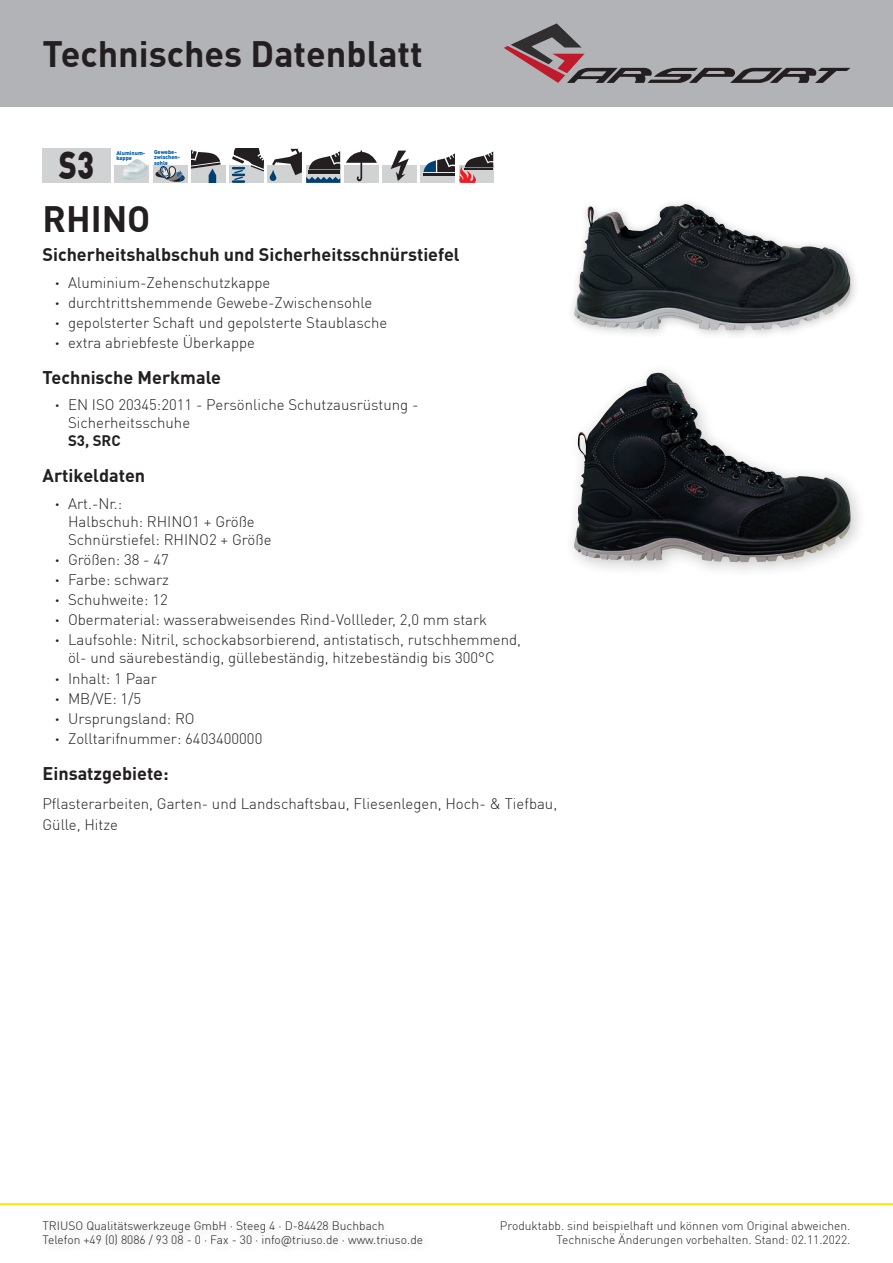
<style>
.page{position:relative;width:893px;height:1263px;background:#fff}
.page>*{position:absolute;margin:0;border:0;box-sizing:border-box;transform-origin:0 0}
.t1{font:900 38.25px "DIN Pro";color:#231f20;scale:.8 1}
.t2{font:700 36px "DIN Pro";color:#231f20}
.t3{font:700 18px "DIN Pro";color:#231f20}
.t4{font:300 15px/20.1px "DIN Pro";color:#231f20}
.t5{font:700 15px "DIN Pro";color:#231f20}
.t6{font:300 12px/14.4px "DIN Pro";color:#231f20}
.t7{font:900 5.4px/5.4px "DIN Pro";color:#0160ae}
.s1{font-weight:700}
</style>
<div class="page">
<div style="left:567px;top:197px;width:294px;height:144px;background:#231f20;opacity:.25"></div>
<img style="left:574px;top:204px;width:110px;height:125px">
<div style="left:43px;top:149px;width:68px;height:34px;background:#d1d2d4"></div>
<div style="left:115px;top:166px;width:34px;height:17px;background:#d1d2d4"></div>
<img style="left:123px;top:159px;width:24px;height:21px">
<div style="left:153px;top:166px;width:34px;height:17px;background:#d1d2d4"></div>
<div style="left:191px;top:166px;width:34px;height:17px;background:#d1d2d4"></div>
<svg style="left:155px;top:150px;width:66px;height:33px"></svg>
<div style="left:230px;top:166px;width:34px;height:17px;background:#d1d2d4"></div>
<svg style="left:232px;top:149px;width:32px;height:34px"></svg>
<svg style="left:268px;top:166px;width:2px;height:17px"></svg>
<svg style="left:270px;top:149px;width:70px;height:34px"></svg>
<div style="left:344px;top:166px;width:34px;height:17px;background:#d1d2d4"></div>
<svg style="left:346px;top:150px;width:31px;height:31px"></svg>
<div style="left:383px;top:166px;width:34px;height:17px;background:#d1d2d4"></div>
<svg style="left:391px;top:151px;width:18px;height:30px"></svg>
<div style="left:421px;top:166px;width:34px;height:17px;background:#d1d2d4"></div>
<svg style="left:423px;top:151px;width:70px;height:32px"></svg>
<hr style="left:465px;top:168px;width:28px;height:2px;background:#231f20">
<div style="left:564px;top:362px;width:303px;height:217px;background:#231f20;opacity:.25"></div>
<img style="left:574px;top:373px;width:183px;height:189px">
<div style="left:37px;top:1213px;width:395px;height:43px;background:#fbfbfb"></div>
<div style="left:0;top:0;width:893px;height:106px;background:#b2b3b7"></div>
<svg style="left:504px;top:23px;width:346px;height:60px"></svg>
<hr style="left:0;top:1203px;width:893px;height:2px;background:#fde601">
<h2 class="t2" style="left:43px;top:30px;width:382px">Technisches Datenblatt</h2>
<h1 class="t1" style="left:59px;top:139px;width:45px">S3</h1>
<p class="t7" style="left:116px;top:150px;width:30px">Aluminum&shy;kappe</p>
<p class="t7" style="left:154px;top:149px;width:28px">Gewebe&shy;zwischen&shy;sohle</p>
<h2 class="t2" style="left:43px;top:195px;width:109px">RHINO</h2>
<p class="t3" style="left:43px;top:243px;width:419px">Sicherheitshalbschuh und Sicherheitsschnürstiefel</p>
<p class="t4" style="left:55px;top:272px;width:334px"><span class="s1">ˁ</span> Aluminium-Zehenschutzkappe<br><span class="s1">ˁ</span> durchtrittshemmende Gewebe-Zwischensohle<br><span class="s1">ˁ</span> gepolsterter Schaft und gepolsterte Staublasche <span class="s1">ˁ</span> extra abriebfeste Überkappe</p>
<p class="t3" style="left:43px;top:365px;width:180px">Technische Merkmale</p>
<p class="t4" style="left:68px;top:396px;width:352px;line-height:18px;text-indent:-13px"><span class="s1">ˁ</span> EN ISO 20345:2011 - Persönliche Schutzausrüstung -<br>Sicherheitsschuhe</p>
<p class="t5" style="left:68px;top:431px;width:54px">S3, SRC</p>
<p class="t3" style="left:43px;top:464px;width:104px">Artikeldaten</p>
<p class="t4" style="left:68px;top:494px;width:205px;line-height:18px;text-indent:-13px"><span class="s1">ˁ</span> Art.-Nr.:<br>Halbschuh: RHINO1 + Größe<br>Schnürstiefel: RHINO2 + Größe</p>
<p class="t4" style="left:55px;top:549px;width:467px"><span class="s1">ˁ</span> Größen: 38 - 47<br><span class="s1">ˁ</span> Farbe: schwarz<br><span class="s1">ˁ</span> Schuhweite: 12<br><span class="s1">ˁ</span> Obermaterial: wasserabweisendes Rind-Vollleder, 2,0 mm stark<br><span class="s1">ˁ</span> Laufsohle: Nitril, schockabsorbierend, antistatisch, rutschhemmend,</p>
<p class="t4" style="left:55px;top:648px;width:441px;text-indent:13px">öl- und säurebeständig, güllebeständig, hitzebeständig bis 300°C <span class="s1">ˁ</span> Inhalt: 1 Paar<br><span class="s1">ˁ</span> MB/VE: 1/5<br><span class="s1">ˁ</span> Ursprungsland: RO<br><span class="s1">ˁ</span> Zolltarifnummer: 6403400000</p>
<p class="t3" style="left:43px;top:761px;width:128px">Einsatzgebiete:</p>
<p class="t4" style="left:43px;top:793px;width:516px;line-height:21px">Pflasterarbeiten, Garten- und Landschaftsbau, Fliesenlegen, Hoch- &amp; Tiefbau,<br>Gülle, Hitze</p>
<p class="t6" style="left:43px;top:1218px;width:382px">TRIUSO Qualitätswerkzeuge GmbH · Steeg 4 · D-84428 Buchbach<br>Telefon +49 (0) 8086 / 93 08 - 0 · Fax - 30 · info@triuso.de · www.triuso.de</p>
<p class="t6" style="left:500px;top:1218px;width:352px;text-align:right">Produktabb. sind beispielhaft und können vom Original abweichen.<br>Technische Änderungen vorbehalten. Stand: 02.11.2022.</p>
</div>
